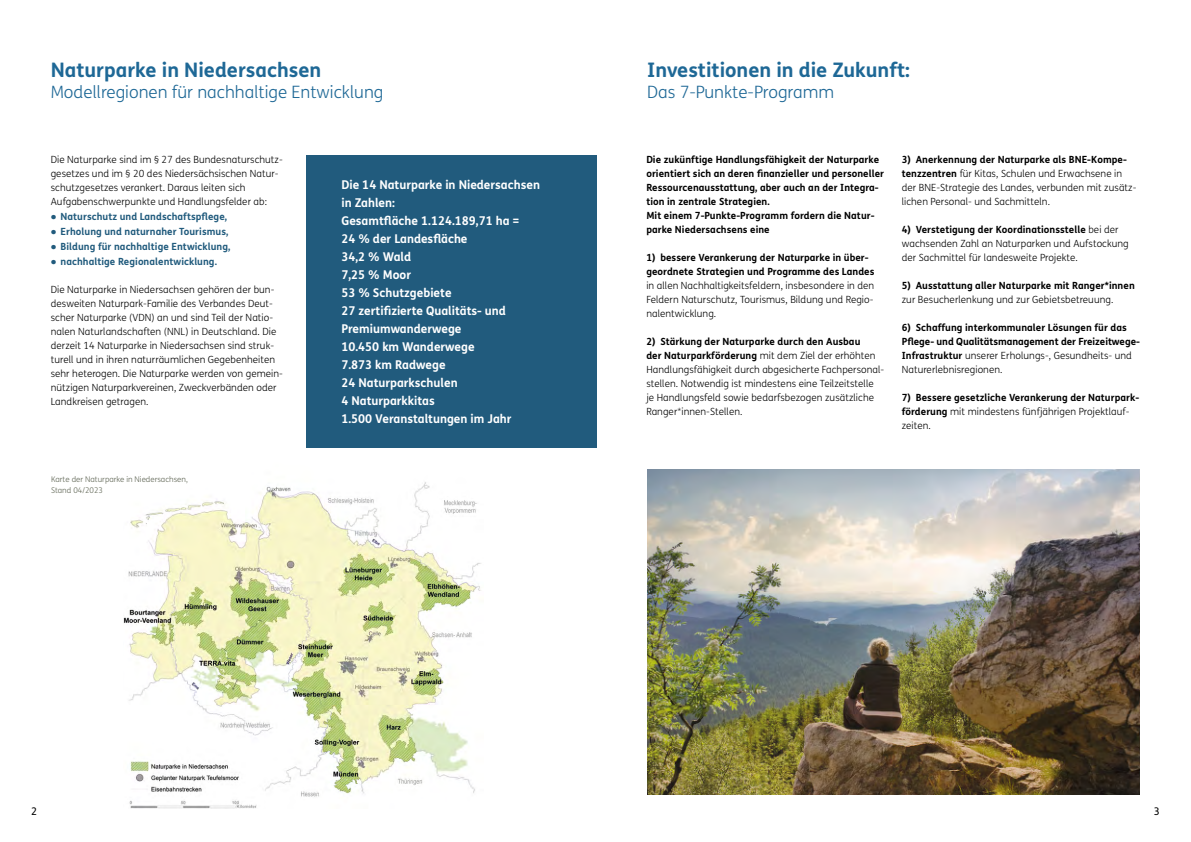
<style>
.page{position:relative;width:1191px;height:842px;background:#fff}
.page>*{position:absolute;margin:0;border:0;box-sizing:border-box;transform-origin:0 0}
.t1{font:700 20px "FS Me";color:#1e6896}
.t2{font:300 17px "FS Me";color:#1e6896}
.t3{font:700 12.1px/18px "FS Me";color:#fff}
.t4{font:10.6px "FS Me";color:#000}
.t5{font:300 9.9px/14px "FS Me";letter-spacing:.005em;color:#000}
.t6{font:700 9.9px/14px "FS Me";letter-spacing:.005em;color:#000}
.t7{font:700 9.9px/15px "FS Me";letter-spacing:.005em;color:#215b7d}
.t8{font:300 7.8px/11px "FS Me";color:#5f6554}
.s1{font-family:"Lato";font-weight:900;font-size:20px}
.s2{font-weight:700}
.s3{font-weight:300}
</style>
<div class="page">
<img style="left:124px;top:482px;width:357px;height:326px">
<div style="left:306px;top:156px;width:290px;height:292px;background:#215b7d"></div>
<img style="left:647px;top:469px;width:493px;height:326px">
<h1 class="t1" style="left:51px;top:55px;width:272px">Naturparke in Niedersachsen</h1>
<h2 class="t2" style="left:51px;top:81px;width:334px">Modellregionen für nachhaltige Entwicklung</h2>
<p class="t5" style="left:51px;top:153px;width:234px">Die Naturparke sind im § 27 des Bundesnaturschutz&shy;gesetzes und im § 20 des Niedersächsischen Natur&shy;schutzgesetzes verankert. Daraus leiten sich Aufgabenschwerpunkte und Handlungsfelder ab:</p>
<p class="t7" style="left:51px;top:209px;width:181px"><span class="s1">·</span> Naturschutz und Landschaftspflege, <span class="s1">·</span> Erholung und naturnaher Tourismus, <span class="s1">·</span> Bildung für nachhaltige Entwicklung, <span class="s1">·</span> nachhaltige Regionalentwicklung.</p>
<p class="t5" style="left:51px;top:283px;width:234px">Die Naturparke in Niedersachsen gehören der bun&shy;desweiten Naturpark-Familie des Verbandes Deut&shy;scher Naturparke (VDN) an und sind Teil der Natio&shy;nalen Naturlandschaften (NNL) in Deutschland. Die derzeit 14 Naturparke in Niedersachsen sind struk&shy;turell und in ihren naturräumlichen Gegebenheiten sehr heterogen. Die Naturparke werden von gemein&shy;nützigen Naturparkvereinen, Zweckverbänden oder Landkreisen getragen.</p>
<p class="t8" style="left:51px;top:474px;width:138px">Karte der Naturparke in Niedersachsen,<br>Stand 04/2023</p>
<p class="t3" style="left:341px;top:175px;width:200px">Die 14 Naturparke in Niedersachsen in Zahlen:<br>Gesamtfläche 1.124.189,71 ha =<br>24 % der Landesfläche<br>34,2 % Wald<br>7,25 % Moor<br>53 % Schutzgebiete<br>27 zertifizierte Qualitäts- und<br>Premiumwanderwege<br>10.450 km Wanderwege<br>7.873 km Radwege<br>24 Naturparkschulen<br>4 Naturparkkitas<br>1.500 Veranstaltungen im Jahr</p>
<h1 class="t1" style="left:647px;top:55px;width:264px">Investitionen in die Zukunft:</h1>
<h2 class="t2" style="left:647px;top:81px;width:188px">Das 7-Punkte-Programm</h2>
<p class="t6" style="left:646px;top:152px;width:239px">Die zukünftige Handlungsfähigkeit der Naturparke orientiert sich an deren finanzieller und personeller Ressourcenausstattung, aber auch an der Integra&shy;tion in zentrale Strategien.<br>Mit einem 7-Punkte-Programm fordern die Natur&shy;parke Niedersachsens eine</p>
<p class="t6" style="left:646px;top:250px;width:229px">1) bessere Verankerung der Naturparke in über&shy;geordnete Strategien und Programme des Landes</p>
<p class="t5" style="left:646px;top:279px;width:229px;text-align:justify">in allen Nachhaltigkeitsfeldern, insbesondere in den Feldern Naturschutz, Tourismus, Bildung und Regio&shy;nalentwicklung.</p>
<p class="t5" style="left:646px;top:335px;width:239px"><span class="s2">2) Stärkung der Naturparke durch den Ausbau<br>der Naturparkförderung</span> mit dem Ziel der erhöhten Handlungsfähigkeit durch abgesicherte Fachpersonal&shy;stellen. Notwendig ist mindestens eine Teilzeitstelle<br>je Handlungsfeld sowie bedarfsbezogen zusätzliche Ranger*innen-Stellen.</p>
<p class="t5" style="left:901px;top:153px;width:236px"><span class="s2">3) Anerkennung der Naturparke als BNE-Kompe&shy;tenzzentren</span> für Kitas, Schulen und Erwachsene in der BNE-Strategie des Landes, verbunden mit zusätz&shy;lichen Personal- und Sachmitteln.</p>
<p class="t5" style="left:901px;top:223px;width:228px"><span class="s2">4) Verstetigung der Koordinationsstelle</span> bei der wachsenden Zahl an Naturparken und Aufstockung der Sachmittel für landesweite Projekte.</p>
<p class="t6" style="left:901px;top:278px;width:234px">5) Ausstattung aller Naturparke mit Ranger*innen</p>
<p class="t5" style="left:901px;top:293px;width:213px">zur Besucherlenkung und zur Gebietsbetreuung.</p>
<p class="t6" style="left:901px;top:320px;width:240px">6) Schaffung interkommunaler Lösungen für das Pflege- und Qualitätsmanagement der Freizeitwege-Infrastruktur <span class="s3">unserer Erholungs-, Gesundheits- und Naturerlebnisregionen.</span></p>
<p class="t6" style="left:901px;top:390px;width:239px">7) Bessere gesetzliche Verankerung der Naturpark&shy;förderung <span class="s3">mit mindestens fünfjährigen Projektlauf&shy;zeiten.</span></p>
<p class="t4" style="left:31px;top:804px;width:8px">2</p>
<p class="t4" style="left:1153px;top:804px;width:8px">3</p>
</div>
